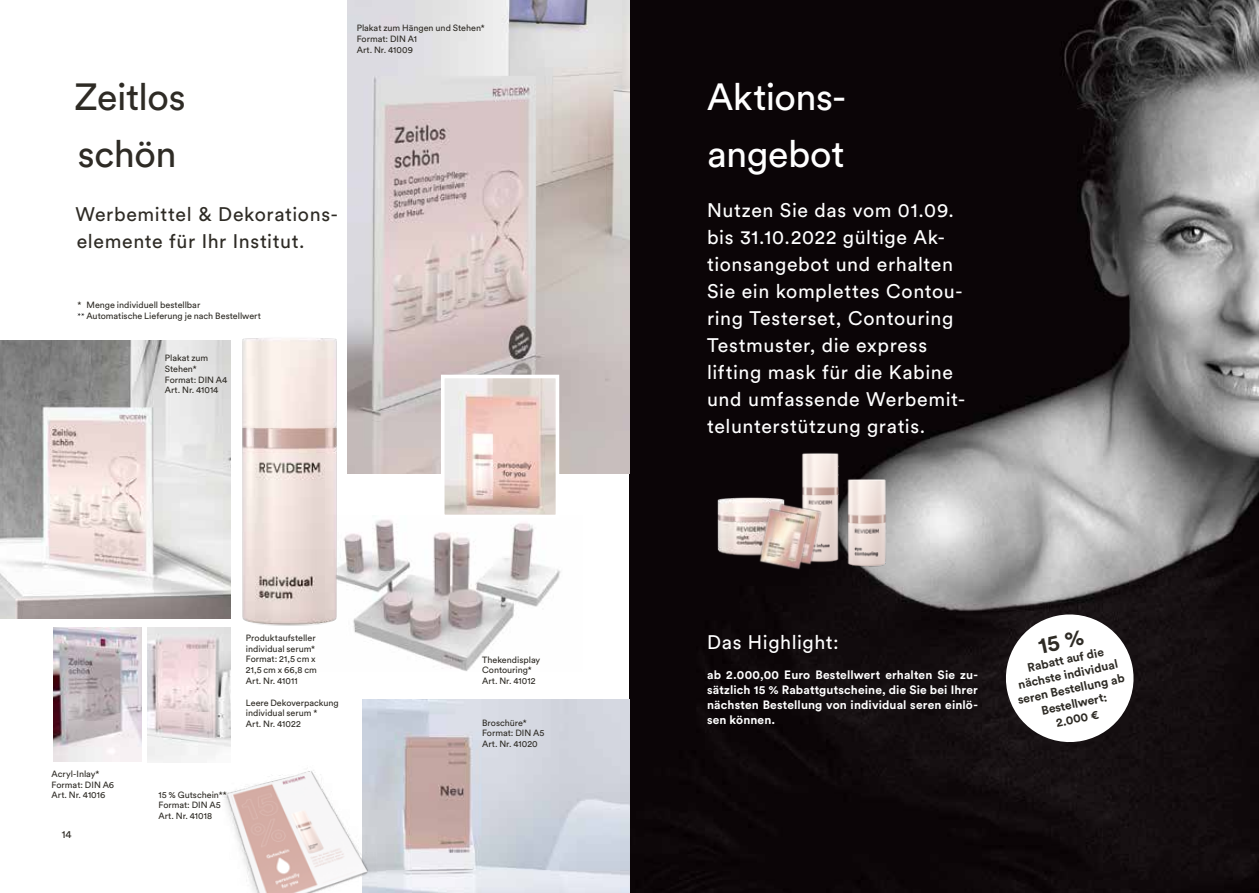
<style>
.page{position:relative;width:1259px;height:893px;background:#fff}
.page>*{position:absolute;margin:0;border:0;box-sizing:border-box;transform-origin:0 0}
.t1{font:37.5px/56.2px "Circular Pro";letter-spacing:-.01em;color:#fff}
.t2{font:37.5px/56.2px "Circular Pro";letter-spacing:-.015em;color:#2e2b25}
.t3{font:19.5px/27px "Circular Pro";letter-spacing:.03em;color:#fff}
.t4{font:19.5px/27px "Circular Pro";letter-spacing:.03em;color:#2e2b25}
.t5{font:700 12px/15px "Circular Pro";letter-spacing:.01em;color:#fff;text-align:justify}
.t6{font:700 12px/15px "Circular Pro";color:#2e2b25;text-align:center}
.t7{font:10.5px "Circular Pro";color:#2e2b25}
.t8{font:9px/10.8px "Circular Pro";color:#2e2b25}
.s1{font-family:"Minion Pro";color:#000}
</style>
<div class="page">
<img style="left:348px;top:519px;width:213px;height:152px">
<img style="left:629px;top:0;width:630px;height:893px">
<img style="left:348px;top:0;width:281px;height:474px">
<img style="left:446px;top:380px;width:108px;height:133px">
<div style="left:441px;top:375px;width:118px;height:143px;border:4px solid #fff"></div>
<img style="left:0;top:340px;width:231px;height:278px">
<img style="left:53px;top:628px;width:88px;height:134px">
<img style="left:148px;top:627px;width:83px;height:135px">
<img style="left:242px;top:326px;width:106px;height:300px">
<img style="left:362px;top:699px;width:267px;height:194px">
<img style="left:787px;top:446px;width:66px;height:123px">
<img style="left:693px;top:488px;width:115px;height:69px">
<img style="left:844px;top:472px;width:46px;height:101px">
<img style="left:815px;top:501px;width:10px;height:71px">
<img style="left:752px;top:501px;width:63px;height:75px">
<img style="left:222px;top:750px;width:162px;height:143px">
<svg style="left:1000px;top:608px;width:139px;height:140px"></svg>
<h1 class="t2" style="left:74px;top:67px;width:113px">Zeitlos schön</h1>
<h2 class="t4" style="left:75px;top:199px;width:264px">Werbemittel &amp; Dekorations&shy;elemente für Ihr Institut.</h2>
<p class="t8" style="left:357px;top:22px;width:130px">Plakat zum Hängen und Stehen*<br>Format: DIN A1<br>Art. Nr. 41009</p>
<p class="t8" style="left:78px;top:299px;width:185px">* Menge individuell bestellbar<br><span class="s1">**</span> Automatische Lieferung je nach Bestellwert</p>
<p class="t8" style="left:165px;top:352px;width:64px">Plakat zum<br>Stehen*<br>Format: DIN A4<br>Art. Nr. 41014</p>
<p class="t8" style="left:52px;top:768px;width:64px">Acryl-Inlay*<br>Format: DIN A6<br>Art. Nr. 41016</p>
<p class="t7" style="left:62px;top:827px;width:11px">14</p>
<p class="t8" style="left:246px;top:632px;width:73px">Produktaufsteller individual serum*<br>Format: 21,5 cm x<br>21,5 cm x 66,8 cm<br>Art. Nr. 41011</p>
<p class="t8" style="left:246px;top:697px;width:94px">Leere Dekoverpackung individual serum *<br>Art. Nr. 41022</p>
<p class="t8" style="left:158px;top:789px;width:70px">15 % Gutschein**<br>Format: DIN A5<br>Art. Nr. 41018</p>
<p class="t8" style="left:482px;top:654px;width:60px">Thekendisplay<br>Contouring*<br>Art. Nr. 41012</p>
<p class="t8" style="left:482px;top:717px;width:64px">Broschüre*<br>Format: DIN A5<br>Art. Nr. 41020</p>
<h1 class="t1" style="left:707px;top:67px;width:140px">Aktions&shy;angebot</h1>
<p class="t3" style="left:707px;top:196px;width:259px">Nutzen Sie das vom 01.09. bis 31.10.2022 gültige Ak&shy;tionsangebot und erhalten<br>Sie ein komplettes Contou&shy;ring Testerset, Contouring<br>Testmuster, die express lifting mask für die Kabine und umfassende Werbemit&shy;telunterstützung gratis.</p>
<h2 class="t3" style="left:707px;top:628px;width:133px">Das Highlight:</h2>
<h3 class="t5" style="left:707px;top:667px;width:272px">ab 2.000,00 Euro Bestellwert erhalten Sie zu&shy;sätzlich 15 % Rabattgutscheine, die Sie bei Ihrer nächsten Bestellung von individual seren einlö&shy;sen können.</h3>
<h3 class="t6" style="left:1010px;top:663px;width:110px;rotate:-12deg">Rabatt auf die nächste individual seren Bestellung ab<br>Bestellwert:<br>2.000 €</h3>
</div>
